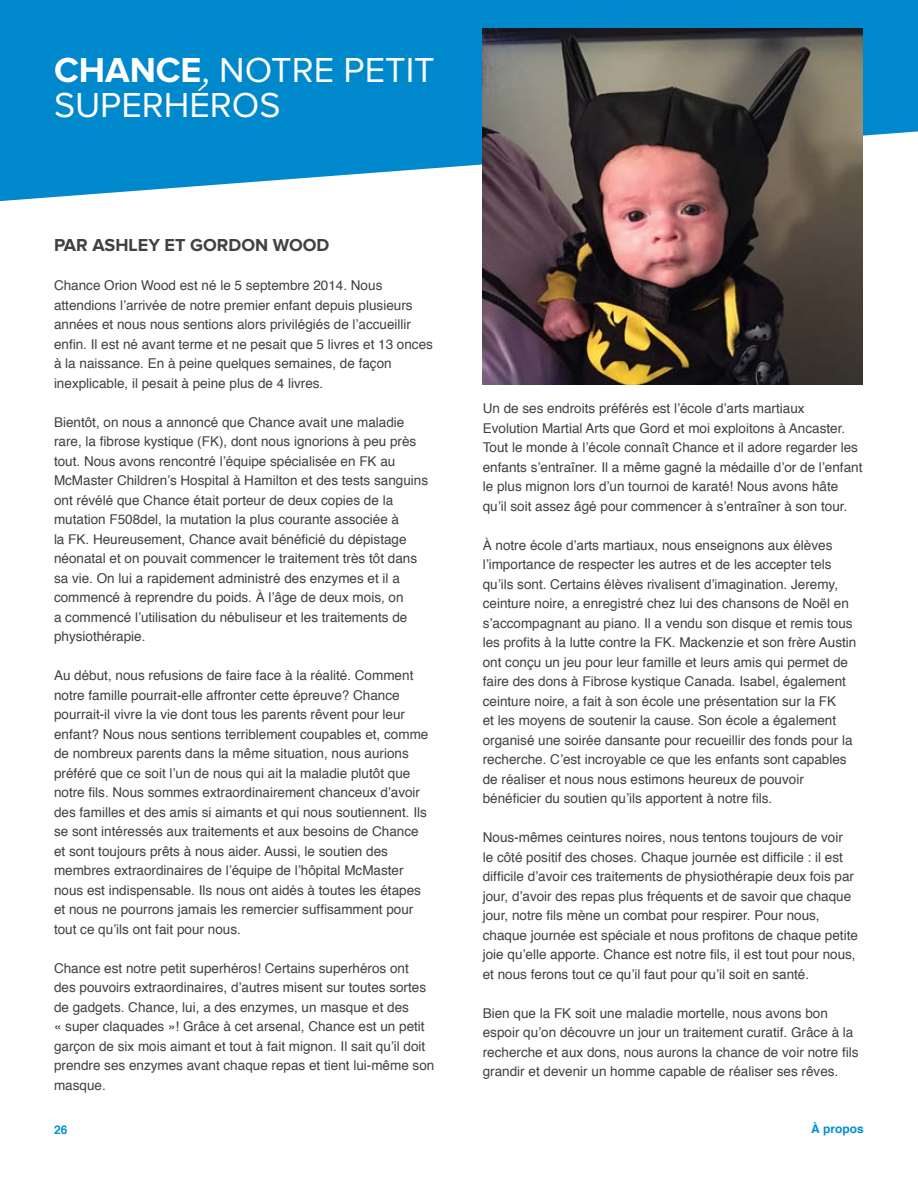
<style>
.page{position:relative;width:918px;height:1188px;background:#fff}
.page>*{position:absolute;margin:0;border:0;box-sizing:border-box;transform-origin:0 0}
.t1{font:36px/34.5px "Proxima Nova";color:#fff}
.t2{font:700 18px "Proxima Nova";color:#414042}
.t3{font:13.5px/19.5px "Helvetica";color:#414042}
.t4{font:700 12px "Helvetica";color:#0090d0}
.s1{font-weight:700}
</style>
<div class="page">
<svg style="left:0;top:0;width:918px;height:201px;background:#1a94d1"></svg>
<img style="left:482px;top:28px;width:380px;height:356px">
<h1 class="t1" style="left:54px;top:55px;width:382px"><span class="s1">CHANCE</span>, NOTRE PETIT<br>SUPERHÉROS</h1>
<h2 class="t2" style="left:54px;top:237px;width:277px">PAR ASHLEY ET GORDON WOOD</h2>
<p class="t3" style="left:54px;top:276px;width:380px">Chance Orion Wood est né le 5 septembre 2014. Nous attendions l’arrivée de notre premier enfant depuis plusieurs années et nous nous sentions alors privilégiés de l’accueillir enfin. Il est né avant terme et ne pesait que 5 livres et 13 onces à la naissance. En à peine quelques semaines, de façon inexplicable, il pesait à peine plus de 4 livres.</p>
<p class="t3" style="left:54px;top:413px;width:376px">Bientôt, on nous a annoncé que Chance avait une maladie rare, la fibrose kystique (FK), dont nous ignorions à peu près tout. Nous avons rencontré l’équipe spécialisée en FK au McMaster Children’s Hospital à Hamilton et des tests sanguins ont révélé que Chance était porteur de deux copies de la mutation F508del, la mutation la plus courante associée à<br>la FK. Heureusement, Chance avait bénéficié du dépistage néonatal et on pouvait commencer le traitement très tôt dans sa vie. On lui a rapidement administré des enzymes et il a commencé à reprendre du poids. À l’âge de deux mois, on<br>a commencé l’utilisation du nébuliseur et les traitements de physiothérapie.</p>
<p class="t3" style="left:54px;top:666px;width:376px">Au début, nous refusions de faire face à la réalité. Comment notre famille pourrait-elle affronter cette épreuve? Chance pourrait-il vivre la vie dont tous les parents rêvent pour leur enfant? Nous nous sentions terriblement coupables et, comme de nombreux parents dans la même situation, nous aurions préféré que ce soit l’un de nous qui ait la maladie plutôt que notre fils. Nous sommes extraordinairement chanceux d’avoir des familles et des amis si aimants et qui nous soutiennent. Ils se sont intéressés aux traitements et aux besoins de Chance et sont toujours prêts à nous aider. Aussi, le soutien des membres extraordinaires de l’équipe de l’hôpital McMaster nous est indispensable. Ils nous ont aidés à toutes les étapes et nous ne pourrons jamais les remercier suffisamment pour tout ce qu’ils ont fait pour nous.</p>
<p class="t3" style="left:54px;top:958px;width:382px">Chance est notre petit superhéros! Certains superhéros ont<br>des pouvoirs extraordinaires, d’autres misent sur toutes sortes de gadgets. Chance, lui, a des enzymes, un masque et des<br>« super claquades »! Grâce à cet arsenal, Chance est un petit garçon de six mois aimant et tout à fait mignon. Il sait qu’il doit prendre ses enzymes avant chaque repas et tient lui-même son masque.</p>
<p class="t4" style="left:54px;top:1120px;width:15px">26</p>
<p class="t3" style="left:483px;top:399px;width:381px">Un de ses endroits préférés est l’école d’arts martiaux Evolution Martial Arts que Gord et moi exploitons à Ancaster.<br>Tout le monde à l’école connaît Chance et il adore regarder les enfants s’entraîner. Il a même gagné la médaille d’or de l’enfant le plus mignon lors d’un tournoi de karaté! Nous avons hâte qu’il soit assez âgé pour commencer à s’entraîner à son tour.</p>
<p class="t3" style="left:483px;top:536px;width:375px">À notre école d’arts martiaux, nous enseignons aux élèves l’importance de respecter les autres et de les accepter tels qu’ils sont. Certains élèves rivalisent d’imagination. Jeremy, ceinture noire, a enregistré chez lui des chansons de Noël en s’accompagnant au piano. Il a vendu son disque et remis tous les profits à la lutte contre la FK. Mackenzie et son frère Austin ont conçu un jeu pour leur famille et leurs amis qui permet de faire des dons à Fibrose kystique Canada. Isabel, également ceinture noire, a fait à son école une présentation sur la FK<br>et les moyens de soutenir la cause. Son école a également organisé une soirée dansante pour recueillir des fonds pour la recherche. C’est incroyable ce que les enfants sont capables de réaliser et nous nous estimons heureux de pouvoir bénéficier du soutien qu’ils apportent à notre fils.</p>
<p class="t3" style="left:483px;top:828px;width:377px">Nous-mêmes ceintures noires, nous tentons toujours de voir<br>le côté positif des choses. Chaque journée est difficile : il est difficile d’avoir ces traitements de physiothérapie deux fois par jour, d’avoir des repas plus fréquents et de savoir que chaque jour, notre fils mène un combat pour respirer. Pour nous, chaque journée est spéciale et nous profitons de chaque petite joie qu’elle apporte. Chance est notre fils, il est tout pour nous, et nous ferons tout ce qu’il faut pour qu’il soit en santé.</p>
<p class="t3" style="left:483px;top:1004px;width:377px">Bien que la FK soit une maladie mortelle, nous avons bon espoir qu’on découvre un jour un traitement curatif. Grâce à la recherche et aux dons, nous aurons la chance de voir notre fils grandir et devenir un homme capable de réaliser ses rêves.</p>
<p class="t4" style="left:811px;top:1119px;width:54px">À propos</p>
</div>
